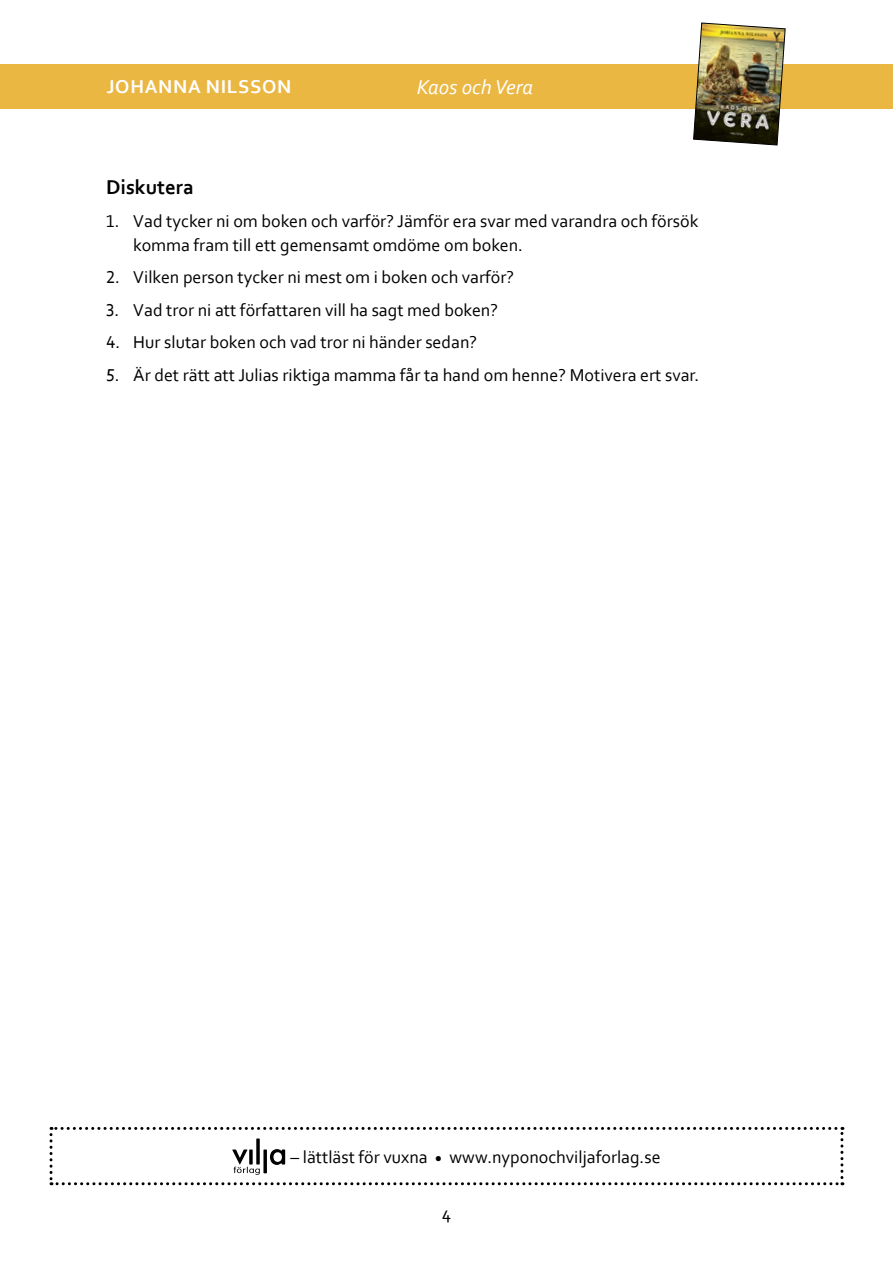
<style>
.page{position:relative;width:893px;height:1263px;background:#fff}
.page>*{position:absolute;margin:0;border:0;box-sizing:border-box;transform-origin:0 0}
.t1{font:italic 21px "Corbel";color:#fff}
.t2{font:700 21px "Corbel";color:#000}
.t3{font:700 19.5px "Corbel";letter-spacing:.04em;color:#fff}
.t4{font:18px/24px "Corbel";color:#000}
</style>
<div class="page">
<div style="left:0;top:64px;width:893px;height:44px;background:#eab743"></div>
<img style="left:693px;top:23px;width:92px;height:122px">
<svg style="left:50px;top:1127px;width:793px;height:58px"></svg>
<p class="t3" style="left:107px;top:75px;width:186px">JOHANNA NILSSON</p>
<p class="t1" style="left:417px;top:74px;width:118px">Kaos och Vera</p>
<p class="t2" style="left:106px;top:174px;width:89px">Diskutera</p>
<p class="t4" style="left:133px;top:208px;width:567px;text-indent:-27px">1. Vad tycker ni om boken och varför? Jämför era svar med varandra och försök komma fram till ett gemensamt omdöme om boken.</p>
<p class="t4" style="left:106px;top:265px;width:409px">2. Vilken person tycker ni mest om i boken och varför?</p>
<p class="t4" style="left:106px;top:297px;width:393px">3. Vad tror ni att författaren vill ha sagt med boken?</p>
<p class="t4" style="left:106px;top:330px;width:372px">4. Hur slutar boken och vad tror ni händer sedan?</p>
<p class="t4" style="left:106px;top:362px;width:594px">5. Är det rätt att Julias riktiga mamma får ta hand om henne? Motivera ert svar.</p>
<p class="t4" style="left:291px;top:1144px;width:372px">– lättläst för vuxna <sub>•</sub> www.nyponochviljaforlag.se</p>
<p class="t4" style="left:442px;top:1200px;width:11px">4</p>
</div>
